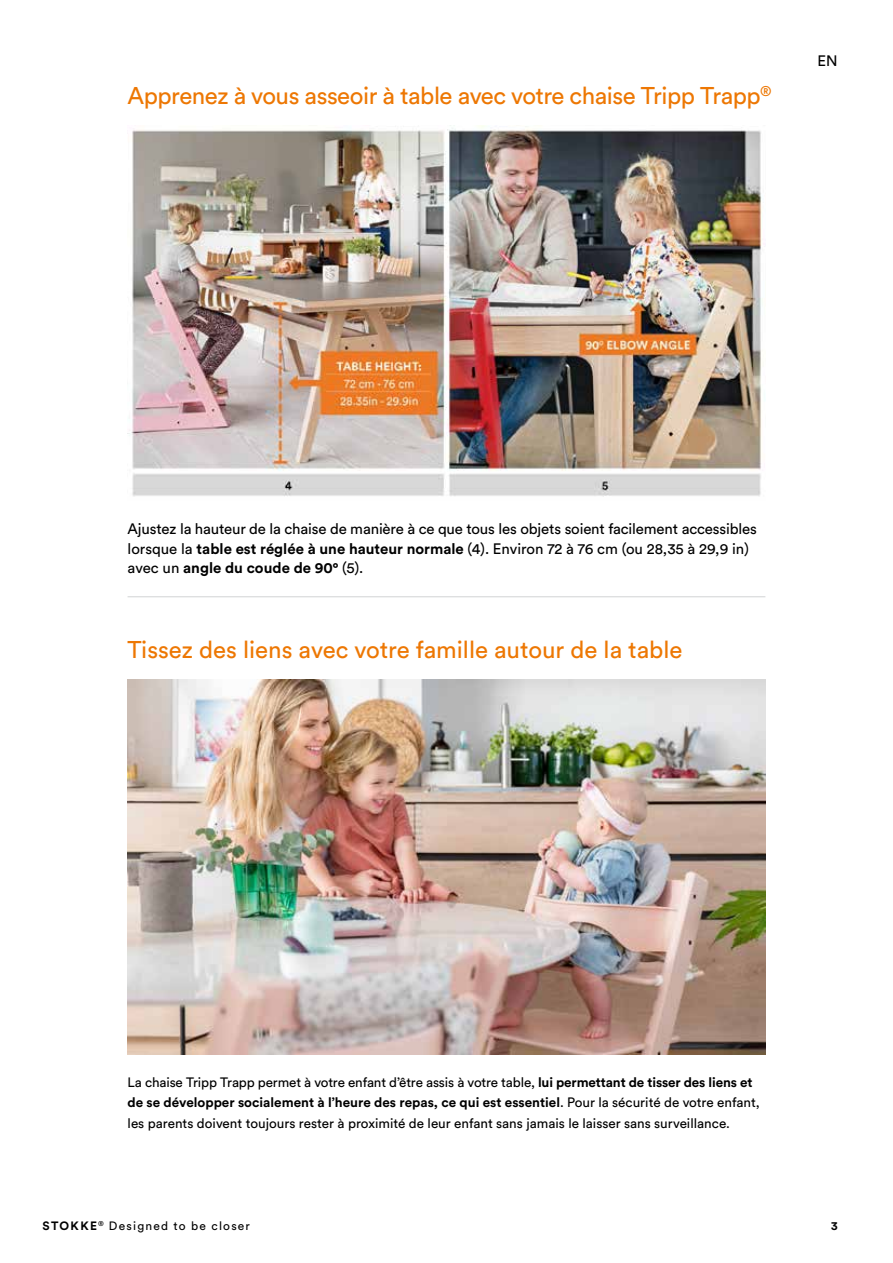
<style>
.page{position:relative;width:893px;height:1263px;background:#fff}
.page>*{position:absolute;margin:0;border:0;box-sizing:border-box;transform-origin:0 0}
.t1{font:24px "Circular Pro";letter-spacing:-.02em;color:#ed7703}
.t2{font:24px "Circular Pro";color:#ed7703}
.t3{font:15px/19.5px "Circular Pro";letter-spacing:-.01em;color:#000}
.t4{font:13.5px/20.2px "Circular Pro";letter-spacing:-.005em;color:#000}
.t5{font:12px "Circular Pro";letter-spacing:.1em;color:#000}
.t6{font:700 12px "Circular Pro";color:#000}
.s1{font-weight:700}
</style>
<div class="page">
<img style="left:128px;top:126px;width:637px;height:371px">
<img style="left:128px;top:680px;width:637px;height:375px">
<hr style="left:128px;top:596px;width:637px;height:1px;background:#d1d3d4">
<h1 class="t1" style="left:128px;top:80px;width:646px">Apprenez à vous asseoir à table avec votre chaise Tripp Trapp<sup>®</sup></h1>
<p class="t3" style="left:817px;top:50px;width:22px">EN</p>
<p class="t3" style="left:128px;top:519px;width:631px">Ajustez la hauteur de la chaise de manière à ce que tous les objets soient facilement accessibles lorsque la <span class="s1">table est réglée à une hauteur normale</span> (4). Environ 72 à 76 cm (ou 28,35 à 29,9 in) avec un <span class="s1">angle du coude de 90°</span> (5).</p>
<h1 class="t2" style="left:128px;top:634px;width:557px">Tissez des liens avec votre famille autour de la table</h1>
<p class="t4" style="left:128px;top:1071px;width:634px">La chaise Tripp Trapp permet à votre enfant d’être assis à votre table, <span class="s1">lui permettant de tisser des liens et de se développer socialement à l’heure des repas, ce qui est essentiel</span>. Pour la sécurité de votre enfant, les parents doivent toujours rester à proximité de leur enfant sans jamais le laisser sans surveillance.</p>
<p class="t5" style="left:43px;top:1218px;width:209px"><span class="s1">STOKKE</span><sup>®</sup> Designed to be closer</p>
<p class="t6" style="left:831px;top:1218px;width:8px">3</p>
</div>
